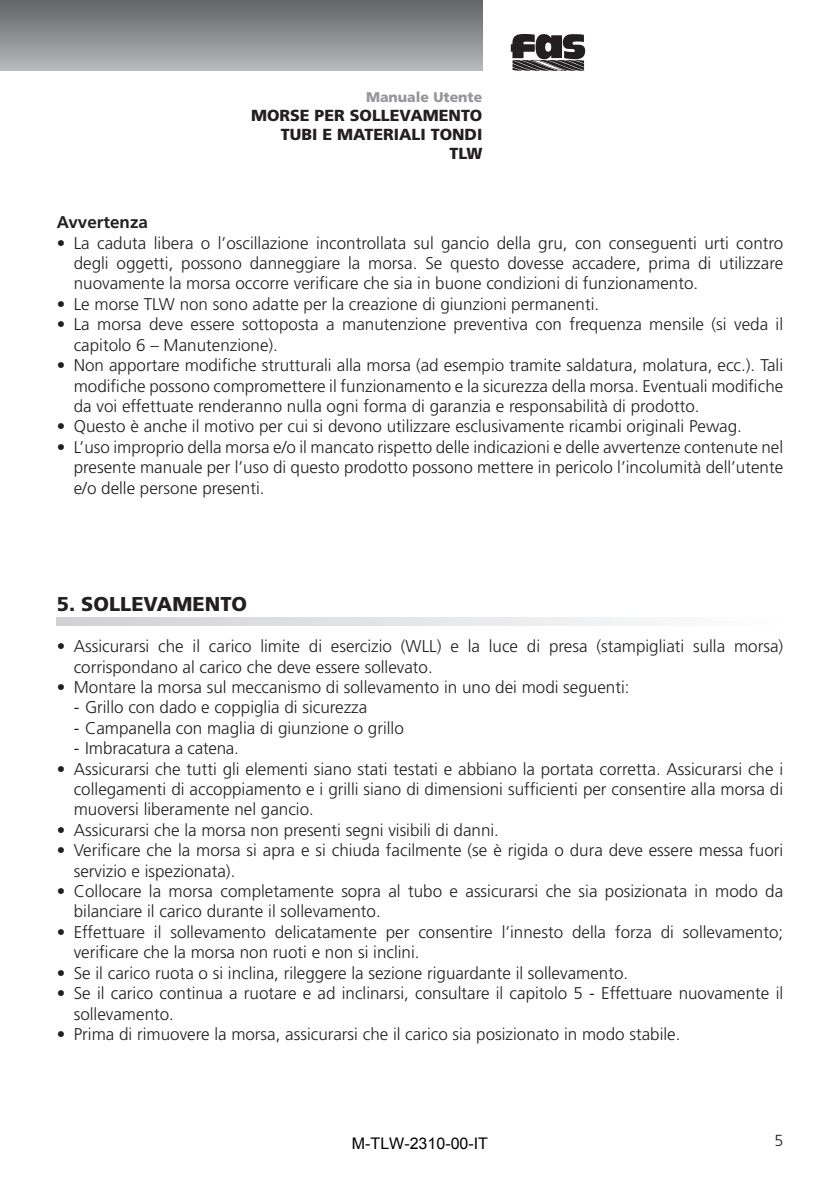
<style>
.page{position:relative;width:840px;height:1191px;background:#fff}
.page>*{position:absolute;margin:0;border:0;box-sizing:border-box;transform-origin:0 0}
.t1{font:900 20px "Frutiger";color:#231f20}
.t2{font:300 17px/20.4px "Frutiger";color:#231f20}
.t3{font:700 17px "Frutiger";color:#231f20}
.t4{font:900 16px/19.2px "Frutiger";color:#231f20;text-align:right}
.t5{font:16px "Arial";color:#000}
.t6{font:300 16px "Frutiger";color:#231f20}
.t7{font:900 14px "Frutiger";color:#939598}
</style>
<div class="page">
<svg style="left:510px;top:34px;width:75px;height:37px"></svg>
<div style="left:0;top:0;width:482px;height:71px;background:linear-gradient(to bottom,#626366,#b8b9bd)"></div>
<svg style="left:57px;top:617px;width:581px;height:8px"></svg>
<p class="t7" style="left:366px;top:88px;width:118px">Manuale Utente</p>
<p class="t4" style="left:251px;top:106px;width:233px">MORSE PER SOLLEVAMENTO<br>TUBI E MATERIALI TONDI<br>TLW</p>
<p class="t3" style="left:57px;top:212px;width:93px">Avvertenza</p>
<p class="t2" style="left:74px;top:233px;width:710px;text-align:justify;text-indent:-17px">• La caduta libera o l’oscillazione incontrollata sul gancio della gru, con conseguenti urti contro degli oggetti, possono danneggiare la morsa. Se questo dovesse accadere, prima di utilizzare nuovamente la morsa occorre verificare che sia in buone condizioni di funzionamento.</p>
<p class="t2" style="left:57px;top:294px;width:543px">• Le morse TLW non sono adatte per la creazione di giunzioni permanenti.</p>
<p class="t2" style="left:74px;top:314px;width:710px;text-indent:-17px">• La morsa deve essere sottoposta a manutenzione preventiva con frequenza mensile (si veda il capitolo 6 – Manutenzione).</p>
<p class="t2" style="left:74px;top:355px;width:710px;text-align:justify;text-indent:-17px">• Non apportare modifiche strutturali alla morsa (ad esempio tramite saldatura, molatura, ecc.). Tali modifiche possono compromettere il funzionamento e la sicurezza della morsa. Eventuali modifiche da voi effettuate renderanno nulla ogni forma di garanzia e responsabilità di prodotto.</p>
<p class="t2" style="left:57px;top:416px;width:686px">• Questo è anche il motivo per cui si devono utilizzare esclusivamente ricambi originali Pewag.</p>
<p class="t2" style="left:74px;top:437px;width:710px;text-align:justify;text-indent:-17px">• L’uso improprio della morsa e/o il mancato rispetto delle indicazioni e delle avvertenze contenute nel presente manuale per l’uso di questo prodotto possono mettere in pericolo l’incolumità dell’utente e/o delle persone presenti.</p>
<p class="t1" style="left:57px;top:592px;width:192px">5. SOLLEVAMENTO</p>
<p class="t2" style="left:74px;top:636px;width:710px;text-indent:-17px">• Assicurarsi che il carico limite di esercizio (WLL) e la luce di presa (stampigliati sulla morsa) corrispondano al carico che deve essere sollevato.</p>
<p class="t2" style="left:57px;top:677px;width:574px">• Montare la morsa sul meccanismo di sollevamento in uno dei modi seguenti:</p>
<p class="t2" style="left:74px;top:697px;width:295px">- Grillo con dado e coppiglia di sicurezza</p>
<p class="t2" style="left:74px;top:718px;width:331px">- Campanella con maglia di giunzione o grillo</p>
<p class="t2" style="left:74px;top:738px;width:166px">- Imbracatura a catena.</p>
<p class="t2" style="left:74px;top:759px;width:710px;text-align:justify;text-indent:-17px">• Assicurarsi che tutti gli elementi siano stati testati e abbiano la portata corretta. Assicurarsi che i collegamenti di accoppiamento e i grilli siano di dimensioni sufficienti per consentire alla morsa di muoversi liberamente nel gancio.</p>
<p class="t2" style="left:57px;top:820px;width:443px">• Assicurarsi che la morsa non presenti segni visibili di danni.</p>
<p class="t2" style="left:74px;top:840px;width:710px;text-indent:-17px">• Verificare che la morsa si apra e si chiuda facilmente (se è rigida o dura deve essere messa fuori servizio e ispezionata).</p>
<p class="t2" style="left:74px;top:881px;width:710px;text-indent:-17px">• Collocare la morsa completamente sopra al tubo e assicurarsi che sia posizionata in modo da bilanciare il carico durante il sollevamento.</p>
<p class="t2" style="left:74px;top:922px;width:710px;text-indent:-17px">• Effettuare il sollevamento delicatamente per consentire l’innesto della forza di sollevamento; verificare che la morsa non ruoti e non si inclini.</p>
<p class="t2" style="left:57px;top:963px;width:572px">• Se il carico ruota o si inclina, rileggere la sezione riguardante il sollevamento.</p>
<p class="t2" style="left:74px;top:983px;width:710px;text-indent:-17px">• Se il carico continua a ruotare e ad inclinarsi, consultare il capitolo 5 - Effettuare nuovamente il sollevamento.</p>
<p class="t2" style="left:57px;top:1024px;width:625px">• Prima di rimuovere la morsa, assicurarsi che il carico sia posizionato in modo stabile.</p>
<p class="t5" style="left:352px;top:1132px;width:138px">M-TLW-2310-00-IT</p>
<p class="t6" style="left:773px;top:1131px;width:10px">5</p>
</div>
